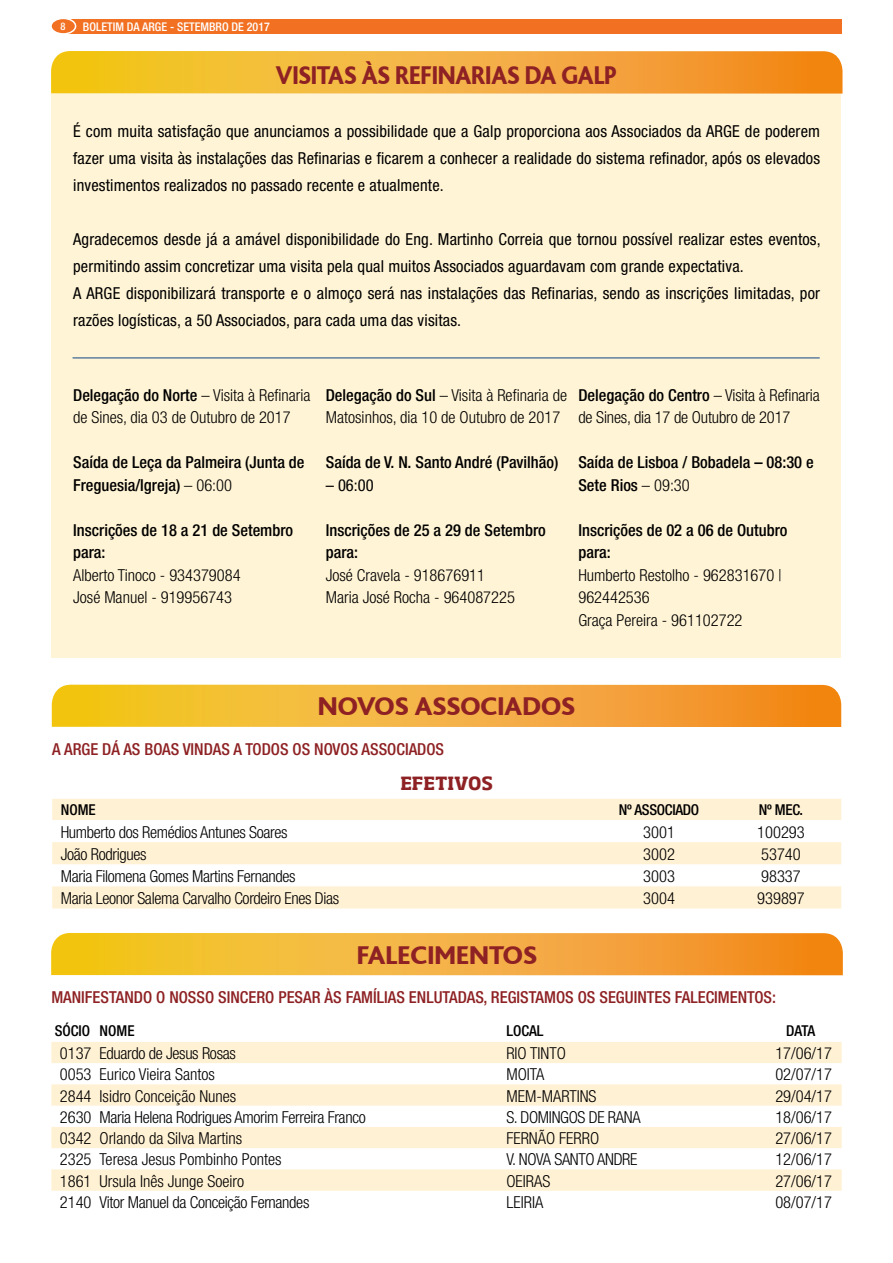
<style>
.page{position:relative;width:893px;height:1263px;background:#fff}
.page>*{position:absolute;margin:0;border:0;box-sizing:border-box;transform-origin:0 0}
.t1{font:800 27px "Bliss";letter-spacing:-.01em;color:#8e2123}
.t2{font:800 27px "Bliss";letter-spacing:-.01em;color:#8e2123;scale:.9 1}
.t3{font:700 18px "Soho Std";color:#8e2123}
.t4{font:300 condensed 16.5px/22.5px "Helvetica Neue";color:#000}
.t5{font:condensed 16.5px/27px "Helvetica Neue";letter-spacing:.01em;color:#000;text-align:justify}
.t6{font:300 condensed 16.5px "Helvetica Neue";letter-spacing:-.02em;color:#000}
.t7{font:500 condensed 16.5px/22.5px "Helvetica Neue";color:#000}
.t8{font:500 condensed 16.5px "Helvetica Neue";color:#8e2123}
.t9{font:500 condensed 15px "Helvetica Neue";color:#000}
.t10{font:500 condensed 15px "Helvetica Neue";letter-spacing:-.02em;color:#000}
.t11{font:500 condensed 12px "Helvetica Neue";color:#fff}
.t12{font:500 condensed 10.5px "Helvetica Neue";color:#fff}
.s1{font-weight:500}
.s2{font-weight:300}
</style>
<div class="page">
<div style="left:63px;top:19px;width:778px;height:14px;background:#f27021"></div>
<div style="left:51px;top:18px;width:25px;height:16px;background:#f27021;border-radius:50%"></div>
<div style="left:50px;top:18px;width:26px;height:17px;border:2px solid #fff;border-radius:50%"></div>
<svg style="left:52px;top:685px;width:789px;height:42px;background:#f3ad34"></svg>
<svg style="left:52px;top:799px;width:789px;height:109px;fill:#fff1d3"></svg>
<svg style="left:51px;top:933px;width:792px;height:42px;background:#f3ae34"></svg>
<svg style="left:51px;top:1042px;width:791px;height:149px;fill:#fff1d3"></svg>
<svg style="left:51px;top:51px;width:791px;height:43px;background:#f3ae36"></svg>
<div style="left:51px;top:94px;width:790px;height:564px;background:#fff4d5"></div>
<hr style="left:73px;top:357px;width:747px;height:2px;background:#386292">
<p class="t12" style="left:60px;top:20px;width:7px">8</p>
<p class="t11" style="left:83px;top:20px;width:188px">BOLETIM DA ARGE - SETEMBRO DE 2017</p>
<h1 class="t2" style="left:276px;top:61px;width:380px">VISITAS ÀS REFINARIAS DA GALP</h1>
<p class="t5" style="left:73px;top:118px;width:748px">É com muita satisfação que anunciamos a possibilidade que a Galp proporciona aos Associados da ARGE de poderem fazer uma visita às instalações das Refinarias e ficarem a conhecer a realidade do sistema refinador, após os elevados investimentos realizados no passado recente e atualmente.</p>
<p class="t5" style="left:73px;top:226px;width:749px;text-align:left">Agradecemos desde já a amável disponibilidade do Eng. Martinho Correia que tornou possível realizar estes eventos, permitindo assim concretizar uma visita pela qual muitos Associados aguardavam com grande expectativa.<br>A ARGE disponibilizará transporte e o almoço será nas instalações das Refinarias, sendo as inscrições limitadas, por razões logísticas, a 50 Associados, para cada uma das visitas.</p>
<p class="t4" style="left:73px;top:383px;width:239px"><span class="s1">Delegação do Norte</span> – Visita à Refinaria de Sines, dia 03 de Outubro de 2017</p>
<p class="t7" style="left:73px;top:451px;width:233px">Saída de Leça da Palmeira (Junta de<br>Freguesia/Igreja) <span class="s2">– 06:00</span></p>
<p class="t7" style="left:73px;top:518px;width:222px">Inscrições de 18 a 21 de Setembro para:</p>
<p class="t4" style="left:73px;top:563px;width:169px">Alberto Tinoco - 934379084<br>José Manuel - 919956743</p>
<p class="t4" style="left:326px;top:383px;width:243px"><span class="s1">Delegação do Sul</span> – Visita à Refinaria de<br>Matosinhos, dia 10 de Outubro de 2017</p>
<p class="t7" style="left:326px;top:451px;width:234px">Saída de V. N. Santo André (Pavilhão)</p>
<p class="t5" style="left:326px;top:471px;width:49px">– 06:00</p>
<p class="t7" style="left:326px;top:518px;width:222px">Inscrições de 25 a 29 de Setembro para:</p>
<p class="t4" style="left:326px;top:563px;width:191px">José Cravela - 918676911<br>Maria José Rocha - 964087225</p>
<p class="t4" style="left:578px;top:383px;width:243px"><span class="s1">Delegação do Centro</span> – Visita à Refinaria de Sines, dia 17 de Outubro de 2017</p>
<p class="t7" style="left:578px;top:451px;width:237px">Saída de Lisboa / Bobadela – 08:30 e<br>Sete Rios <span class="s2">– 09:30</span></p>
<p class="t7" style="left:578px;top:518px;width:211px">Inscrições de 02 a 06 de Outubro para:</p>
<p class="t4" style="left:578px;top:563px;width:205px">Humberto Restolho - 962831670 |<br>962442536<br>Graça Pereira - 961102722</p>
<h1 class="t1" style="left:318px;top:692px;width:259px">NOVOS ASSOCIADOS</h1>
<p class="t8" style="left:52px;top:739px;width:393px">A ARGE DÁ AS BOAS VINDAS A TODOS OS NOVOS ASSOCIADOS</p>
<p class="t3" style="left:400px;top:772px;width:94px">EFETIVOS</p>
<p class="t9" style="left:61px;top:801px;width:36px">NOME</p>
<p class="t10" style="left:619px;top:801px;width:82px">Nº ASSOCIADO</p>
<p class="t9" style="left:759px;top:801px;width:46px">Nº MEC.</p>
<p class="t6" style="left:61px;top:822px;width:228px">Humberto dos Remédios Antunes Soares</p>
<p class="t4" style="left:643px;top:820px;width:33px">3001</p>
<p class="t4" style="left:757px;top:820px;width:49px">100293</p>
<p class="t6" style="left:61px;top:844px;width:87px">João Rodrigues</p>
<p class="t4" style="left:643px;top:842px;width:33px">3002</p>
<p class="t4" style="left:761px;top:842px;width:41px">53740</p>
<p class="t6" style="left:61px;top:866px;width:236px">Maria Filomena Gomes Martins Fernandes</p>
<p class="t4" style="left:643px;top:865px;width:33px">3003</p>
<p class="t4" style="left:761px;top:865px;width:41px">98337</p>
<p class="t6" style="left:61px;top:889px;width:280px">Maria Leonor Salema Carvalho Cordeiro Enes Dias</p>
<p class="t4" style="left:643px;top:887px;width:33px">3004</p>
<p class="t4" style="left:757px;top:887px;width:49px">939897</p>
<h1 class="t1" style="left:357px;top:941px;width:182px">FALECIMENTOS</h1>
<p class="t8" style="left:51px;top:987px;width:726px">MANIFESTANDO O NOSSO SINCERO PESAR ÀS FAMÍLIAS ENLUTADAS, REGISTAMOS OS SEGUINTES FALECIMENTOS:</p>
<p class="t9" style="left:55px;top:1021px;width:81px">SÓCIO NOME</p>
<p class="t9" style="left:506px;top:1021px;width:39px">LOCAL</p>
<p class="t9" style="left:786px;top:1021px;width:31px">DATA</p>
<p class="t6" style="left:60px;top:1044px;width:177px">0137 Eduardo de Jesus Rosas</p>
<p class="t4" style="left:506px;top:1042px;width:61px">RIO TINTO</p>
<p class="t4" style="left:775px;top:1042px;width:58px">17/06/17</p>
<p class="t4" style="left:60px;top:1063px;width:157px">0053 Eurico Vieira Santos</p>
<p class="t4" style="left:506px;top:1063px;width:40px">MOITA</p>
<p class="t4" style="left:775px;top:1063px;width:58px">02/07/17</p>
<p class="t4" style="left:60px;top:1084px;width:178px">2844 Isidro Conceição Nunes</p>
<p class="t4" style="left:506px;top:1084px;width:92px">MEM-MARTINS</p>
<p class="t4" style="left:775px;top:1084px;width:58px">29/04/17</p>
<p class="t6" style="left:60px;top:1107px;width:307px">2630 Maria Helena Rodrigues Amorim Ferreira Franco</p>
<p class="t6" style="left:506px;top:1107px;width:136px">S. DOMINGOS DE RANA</p>
<p class="t4" style="left:775px;top:1105px;width:58px">18/06/17</p>
<p class="t4" style="left:60px;top:1127px;width:184px">0342 Orlando da Silva Martins</p>
<p class="t4" style="left:506px;top:1127px;width:94px">FERNÃO FERRO</p>
<p class="t4" style="left:775px;top:1127px;width:58px">27/06/17</p>
<p class="t4" style="left:60px;top:1148px;width:223px">2325 Teresa Jesus Pombinho Pontes</p>
<p class="t6" style="left:506px;top:1150px;width:133px">V. NOVA SANTO ANDRE</p>
<p class="t4" style="left:775px;top:1148px;width:58px">12/06/17</p>
<p class="t4" style="left:60px;top:1169px;width:186px">1861 Ursula Inês Junge Soeiro</p>
<p class="t4" style="left:506px;top:1169px;width:45px">OEIRAS</p>
<p class="t4" style="left:775px;top:1169px;width:58px">27/06/17</p>
<p class="t6" style="left:60px;top:1192px;width:251px">2140 Vitor Manuel da Conceição Fernandes</p>
<p class="t4" style="left:506px;top:1190px;width:38px">LEIRIA</p>
<p class="t4" style="left:775px;top:1190px;width:58px">08/07/17</p>
</div>
